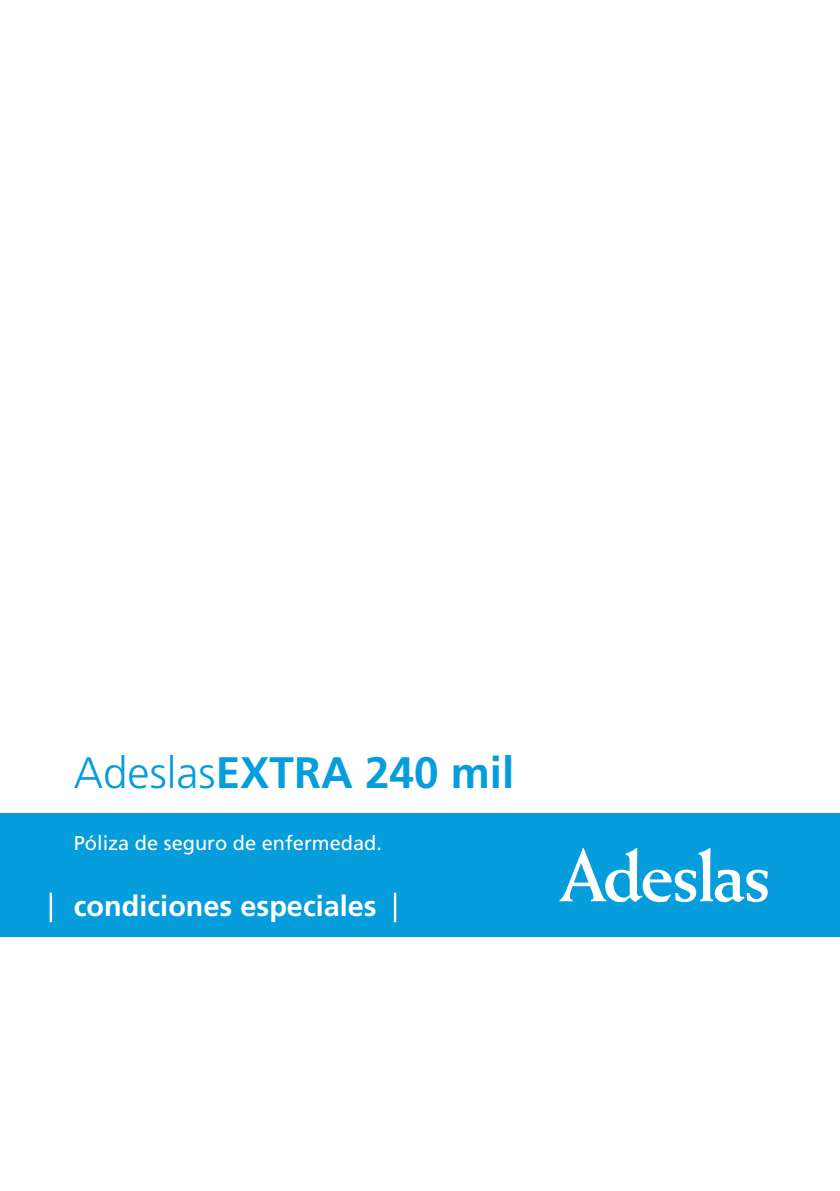
<style>
.page{position:relative;width:840px;height:1191px;background:#fff}
.page>*{position:absolute;margin:0;border:0;box-sizing:border-box;transform-origin:0 0}
.t1{font:700 44px "Frutiger";color:#069ddc}
.t2{font:700 28.8px "Frutiger";color:#fff}
.t3{font:20px "Frutiger";color:#fff}
.s1{font-weight:300}
</style>
<div class="page">
<div style="left:0;top:813px;width:839px;height:124px;background:#069ddc"></div>
<hr style="left:50px;top:892px;width:2px;height:30px;background:#fff">
<hr style="left:393px;top:892px;width:3px;height:30px;background:#fff">
<svg style="left:559px;top:848px;width:208px;height:54px"></svg>
<p class="t1" style="left:74px;top:747px;width:442px"><span class="s1">Adeslas</span>EXTRA 240 mil</p>
<p class="t3" style="left:74px;top:831px;width:309px">Póliza de seguro de enfermedad.</p>
<p class="t2" style="left:74px;top:889px;width:304px">condiciones especiales</p>
</div>
